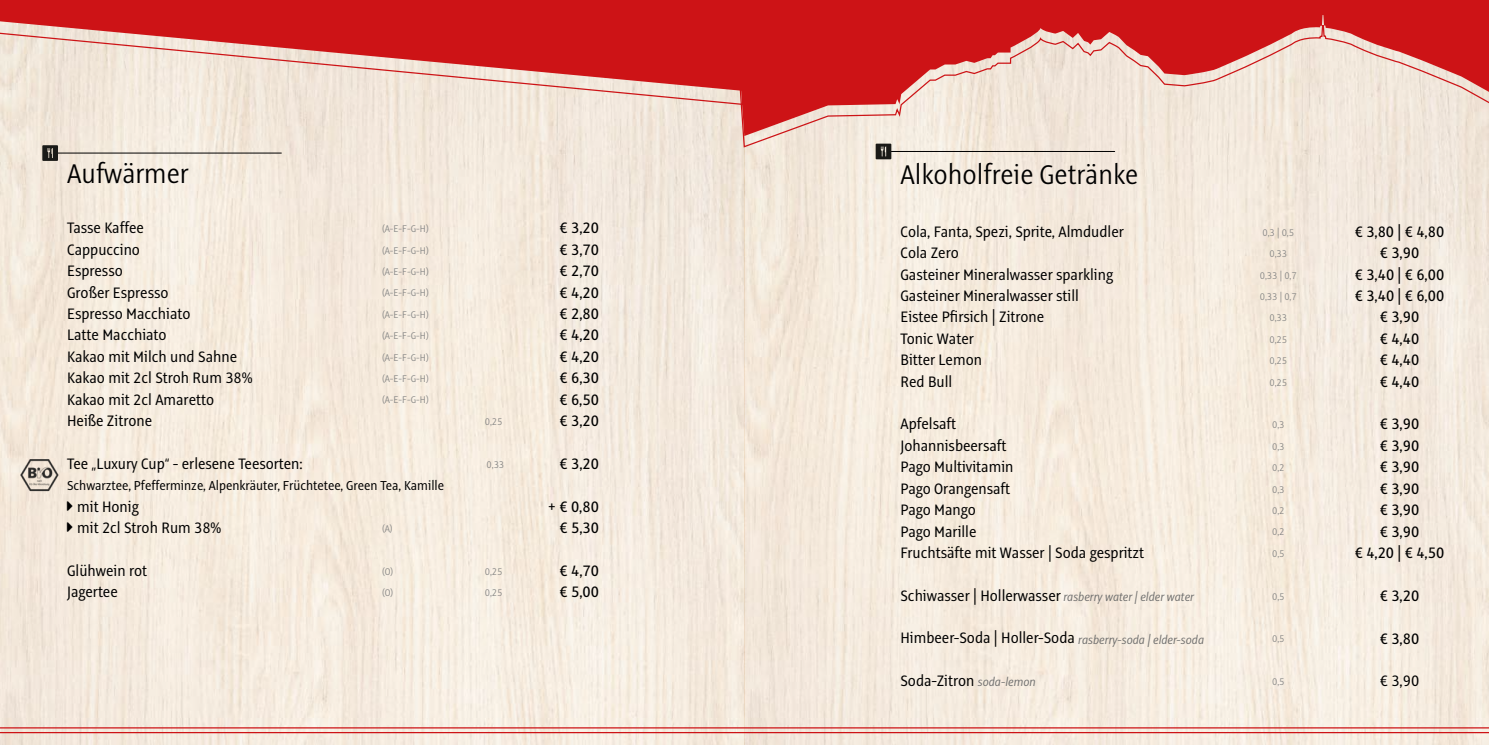
<style>
.page{position:relative;width:1489px;height:745px;background:#fff}
.page>*{position:absolute;margin:0;border:0;box-sizing:border-box;transform-origin:0 0}
.t1{font:300 29.75px "Alto Con";color:#000}
.t2{font:16.62px "Alto Con";color:#000}
.t3{font:500 16.62px "Alto Con";color:#000}
.t4{font:14.25px "Alto Con";color:#000}
.t5{font:italic 13px "Alto Con";color:#6f6f6e}
.t6{font:300 10.75px "Alto Con";color:#878786}
.s1{font-style:normal;font-size:16.62px;color:#000}
.s2{font-style:italic;font-size:13px;color:#6f6f6e}
</style>
<div class="page">
<img style="left:0;top:109px;width:1488px;height:635px">
<hr style="left:0;top:726px;width:1488px;height:2px;background:#cd1316">
<svg style="left:0;top:104px;width:727px;height:5px;background:#f1e6da"></svg>
<hr style="left:0;top:731px;width:1488px;height:1px;background:#cd1316">
<svg style="left:727px;top:104px;width:761px;height:100px;background:#f2e8dc"></svg>
<svg style="left:729px;top:0;width:759px;height:192px;background:#e7aca4"></svg>
<svg style="left:0;top:0;width:881px;height:104px;background:#da625f"></svg>
<hr style="left:890px;top:151px;width:224px;height:1px;background:#000">
<svg style="left:875px;top:143px;width:16px;height:16px"></svg>
<hr style="left:57px;top:153px;width:224px;height:1px;background:#000">
<svg style="left:42px;top:145px;width:16px;height:16px"></svg>
<svg style="left:26px;top:457px;width:3px;height:6px"></svg>
<svg style="left:67px;top:500px;width:5px;height:10px"></svg>
<svg style="left:67px;top:522px;width:5px;height:9px"></svg>
<h1 class="t1" style="left:67px;top:157px;width:123px">Aufwärmer</h1>
<p class="t2" style="left:67px;top:218px;width:78px">Tasse Kaffee</p>
<p class="t6" style="left:382px;top:222px;width:48px">(A-E-F-G-H)</p>
<p class="t3" style="left:559px;top:218px;width:41px">€ 3,20</p>
<p class="t2" style="left:67px;top:240px;width:74px">Cappuccino</p>
<p class="t6" style="left:382px;top:244px;width:48px">(A-E-F-G-H)</p>
<p class="t3" style="left:559px;top:240px;width:41px">€ 3,70</p>
<p class="t2" style="left:67px;top:261px;width:57px">Espresso</p>
<p class="t6" style="left:382px;top:265px;width:48px">(A-E-F-G-H)</p>
<p class="t3" style="left:559px;top:261px;width:41px">€ 2,70</p>
<p class="t2" style="left:67px;top:282px;width:103px">Großer Espresso</p>
<p class="t6" style="left:382px;top:286px;width:48px">(A-E-F-G-H)</p>
<p class="t3" style="left:559px;top:282px;width:41px">€ 4,20</p>
<p class="t2" style="left:67px;top:304px;width:125px">Espresso Macchiato</p>
<p class="t6" style="left:382px;top:308px;width:48px">(A-E-F-G-H)</p>
<p class="t3" style="left:559px;top:304px;width:41px">€ 2,80</p>
<p class="t2" style="left:67px;top:325px;width:101px">Latte Macchiato</p>
<p class="t6" style="left:382px;top:329px;width:48px">(A-E-F-G-H)</p>
<p class="t3" style="left:559px;top:325px;width:41px">€ 4,20</p>
<p class="t2" style="left:67px;top:346px;width:171px">Kakao mit Milch und Sahne</p>
<p class="t6" style="left:382px;top:351px;width:48px">(A-E-F-G-H)</p>
<p class="t3" style="left:559px;top:346px;width:41px">€ 4,20</p>
<p class="t2" style="left:67px;top:368px;width:187px">Kakao mit 2cl Stroh Rum 38%</p>
<p class="t6" style="left:382px;top:372px;width:48px">(A-E-F-G-H)</p>
<p class="t3" style="left:559px;top:368px;width:41px">€ 6,30</p>
<p class="t2" style="left:67px;top:389px;width:148px">Kakao mit 2cl Amaretto</p>
<p class="t6" style="left:382px;top:393px;width:48px">(A-E-F-G-H)</p>
<p class="t3" style="left:559px;top:389px;width:41px">€ 6,50</p>
<p class="t2" style="left:67px;top:411px;width:86px">Heiße Zitrone</p>
<p class="t6" style="left:485px;top:415px;width:19px">0,25</p>
<p class="t3" style="left:559px;top:411px;width:41px">€ 3,20</p>
<p class="t2" style="left:67px;top:453px;width:237px">Tee „Luxury Cup“ - erlesene Teesorten:</p>
<p class="t6" style="left:486px;top:457px;width:19px">0,33</p>
<p class="t3" style="left:559px;top:453px;width:41px">€ 3,20</p>
<p class="t4" style="left:67px;top:477px;width:378px">Schwarztee, Pfefferminze, Alpenkräuter, Früchtetee, Green Tea, Kamille</p>
<p class="t2" style="left:77px;top:496px;width:63px">mit Honig</p>
<p class="t3" style="left:548px;top:496px;width:52px">+ € 0,80</p>
<p class="t2" style="left:77px;top:517px;width:146px">mit 2cl Stroh Rum 38%</p>
<p class="t6" style="left:382px;top:522px;width:12px">(A)</p>
<p class="t3" style="left:559px;top:517px;width:41px">€ 5,30</p>
<p class="t2" style="left:67px;top:560px;width:81px">Glühwein rot</p>
<p class="t6" style="left:382px;top:564px;width:13px">(O)</p>
<p class="t6" style="left:485px;top:564px;width:19px">0,25</p>
<p class="t3" style="left:559px;top:560px;width:41px">€ 4,70</p>
<p class="t2" style="left:67px;top:582px;width:52px">Jagertee</p>
<p class="t6" style="left:382px;top:586px;width:13px">(O)</p>
<p class="t6" style="left:485px;top:586px;width:19px">0,25</p>
<p class="t3" style="left:559px;top:582px;width:41px">€ 5,00</p>
<h1 class="t1" style="left:900px;top:157px;width:239px">Alkoholfreie Getränke</h1>
<p class="t2" style="left:900px;top:222px;width:225px">Cola, Fanta, Spezi, Sprite, Almdudler</p>
<p class="t6" style="left:1262px;top:226px;width:33px">0,3 | 0,5</p>
<p class="t3" style="left:1354px;top:222px;width:91px">€ 3,80 | € 4,80</p>
<p class="t2" style="left:900px;top:243px;width:60px">Cola Zero</p>
<p class="t6" style="left:1269px;top:247px;width:19px">0,33</p>
<p class="t3" style="left:1379px;top:243px;width:41px">€ 3,90</p>
<p class="t2" style="left:900px;top:264px;width:214px">Gasteiner Mineralwasser sparkling</p>
<p class="t6" style="left:1259px;top:269px;width:39px">0,33 | 0,7</p>
<p class="t3" style="left:1354px;top:264px;width:91px">€ 3,40 | € 6,00</p>
<p class="t2" style="left:900px;top:286px;width:180px">Gasteiner Mineralwasser still</p>
<p class="t6" style="left:1259px;top:290px;width:39px">0,33 | 0,7</p>
<p class="t3" style="left:1354px;top:286px;width:91px">€ 3,40 | € 6,00</p>
<p class="t2" style="left:900px;top:307px;width:145px">Eistee Pfirsich | Zitrone</p>
<p class="t6" style="left:1269px;top:311px;width:19px">0,33</p>
<p class="t3" style="left:1379px;top:307px;width:41px">€ 3,90</p>
<p class="t2" style="left:900px;top:328px;width:75px">Tonic Water</p>
<p class="t6" style="left:1269px;top:333px;width:19px">0,25</p>
<p class="t3" style="left:1379px;top:328px;width:41px">€ 4,40</p>
<p class="t2" style="left:900px;top:350px;width:83px">Bitter Lemon</p>
<p class="t6" style="left:1269px;top:354px;width:19px">0,25</p>
<p class="t3" style="left:1379px;top:350px;width:41px">€ 4,40</p>
<p class="t2" style="left:900px;top:371px;width:53px">Red Bull</p>
<p class="t6" style="left:1269px;top:375px;width:19px">0,25</p>
<p class="t3" style="left:1379px;top:371px;width:41px">€ 4,40</p>
<p class="t2" style="left:900px;top:414px;width:57px">Apfelsaft</p>
<p class="t6" style="left:1271px;top:418px;width:14px">0,3</p>
<p class="t3" style="left:1379px;top:414px;width:41px">€ 3,90</p>
<p class="t2" style="left:900px;top:435px;width:108px">Johannisbeersaft</p>
<p class="t6" style="left:1271px;top:440px;width:14px">0,3</p>
<p class="t3" style="left:1379px;top:435px;width:41px">€ 3,90</p>
<p class="t2" style="left:900px;top:457px;width:114px">Pago Multivitamin</p>
<p class="t6" style="left:1271px;top:461px;width:14px">0,2</p>
<p class="t3" style="left:1379px;top:457px;width:41px">€ 3,90</p>
<p class="t2" style="left:900px;top:478px;width:111px">Pago Orangensaft</p>
<p class="t6" style="left:1271px;top:482px;width:14px">0,3</p>
<p class="t3" style="left:1379px;top:478px;width:41px">€ 3,90</p>
<p class="t2" style="left:900px;top:500px;width:77px">Pago Mango</p>
<p class="t6" style="left:1271px;top:504px;width:14px">0,2</p>
<p class="t3" style="left:1379px;top:499px;width:41px">€ 3,90</p>
<p class="t2" style="left:900px;top:521px;width:77px">Pago Marille</p>
<p class="t6" style="left:1271px;top:525px;width:14px">0,2</p>
<p class="t3" style="left:1379px;top:521px;width:41px">€ 3,90</p>
<p class="t2" style="left:900px;top:542px;width:245px">Fruchtsäfte mit Wasser | Soda gespritzt</p>
<p class="t6" style="left:1271px;top:546px;width:14px">0,5</p>
<p class="t3" style="left:1354px;top:542px;width:91px">€ 4,20 | € 4,50</p>
<p class="t5" style="left:900px;top:588px;width:295px"><span class="s1">Schiwasser | Hollerwasser</span> rasberry water | elder water</p>
<p class="t6" style="left:1271px;top:589px;width:14px">0,5</p>
<p class="t3" style="left:1379px;top:585px;width:41px">€ 3,20</p>
<p class="t2" style="left:900px;top:628px;width:305px">Himbeer-Soda | Holler-Soda <span class="s2">rasberry-soda | elder-soda</span></p>
<p class="t6" style="left:1271px;top:632px;width:14px">0,5</p>
<p class="t3" style="left:1379px;top:628px;width:41px">€ 3,80</p>
<p class="t2" style="left:900px;top:670px;width:137px">Soda-Zitron <span class="s2">soda-lemon</span></p>
<p class="t6" style="left:1271px;top:675px;width:14px">0,5</p>
<p class="t2" style="left:1379px;top:670px;width:41px">€ 3,90</p>
</div>
